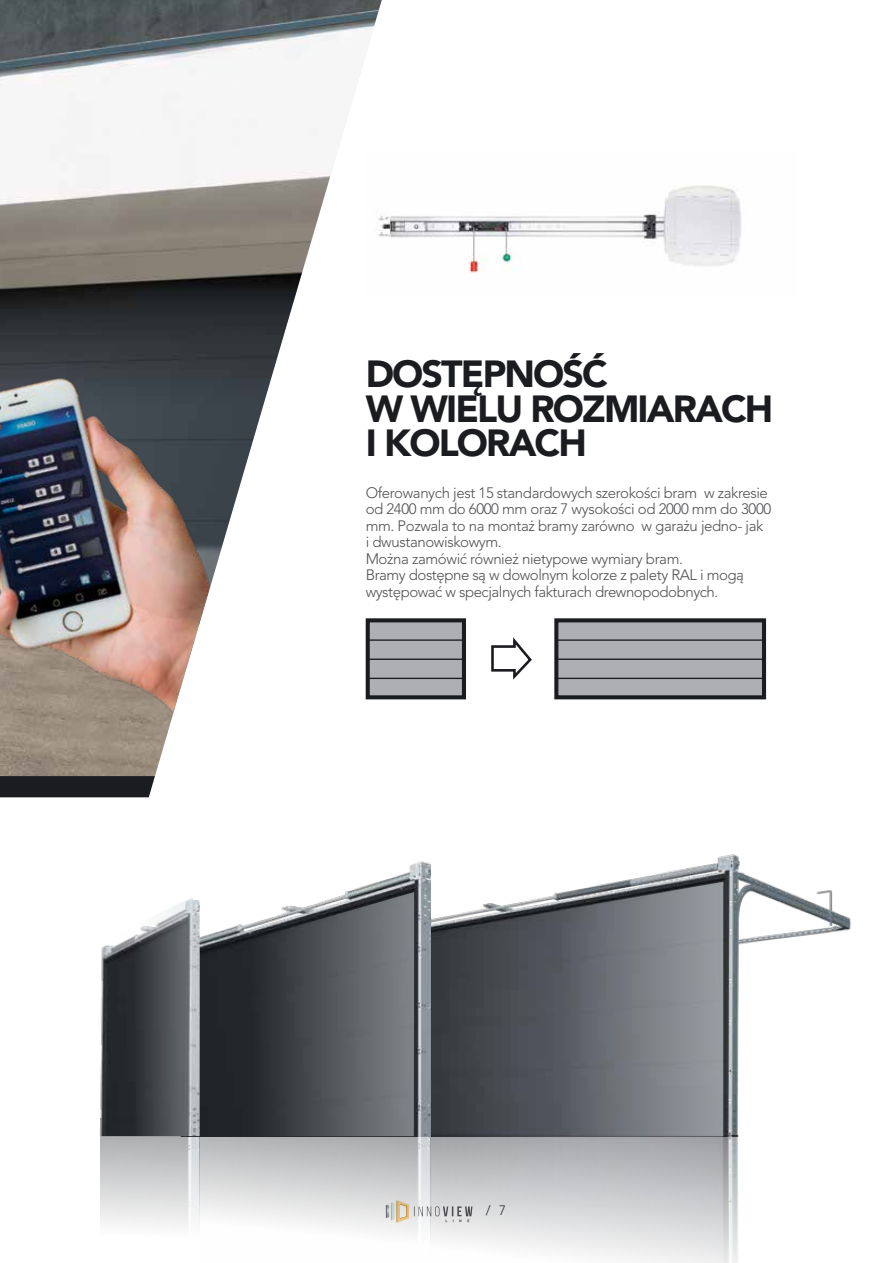
<style>
.page{position:relative;width:893px;height:1263px;background:#fff}
.page>*{position:absolute;margin:0;border:0;box-sizing:border-box;transform-origin:0 0}
.t1{font:900 37.5px/34.5px "Avenir LT Pro";letter-spacing:-.05em;color:#1b1c20}
.t2{font:300 15px/16.5px "Avenir LT Pro";letter-spacing:-.025em;color:#504f53}
.t3{font:300 13.5px "Avenir LT Pro";color:#1b1c20}
</style>
<div class="page">
<img style="left:0;top:0;width:382px;height:776px">
<svg style="left:0;top:776px;width:155px;height:21px;background:#202125"></svg>
<img style="left:0;top:251px;width:299px;height:498px">
<img style="left:100px;top:1136px;width:330px;height:99px">
<img style="left:431px;top:854px;width:420px;height:282px">
<img style="left:430px;top:1136px;width:309px;height:127px">
<img style="left:200px;top:861px;width:231px;height:275px">
<img style="left:100px;top:899px;width:100px;height:237px">
<svg style="left:244px;top:892px;width:170px;height:244px;background:#595d61"></svg>
<svg style="left:554px;top:882px;width:169px;height:254px;background:#767b81"></svg>
<svg style="left:119px;top:898px;width:74px;height:238px;background:#5f6266"></svg>
<div style="left:368px;top:620px;width:96px;height:77px;background:#aeafb2"></div>
<div style="left:366px;top:618px;width:100px;height:81px;border:4px solid #1b1c20"></div>
<svg style="left:491px;top:637px;width:41px;height:43px"></svg>
<div style="left:556px;top:620px;width:208px;height:77px;background:#aeafb2"></div>
<div style="left:554px;top:618px;width:212px;height:81px;border:4px solid #1b1c20"></div>
<hr style="left:556px;top:639px;width:208px;height:2px;background:#1b1c20">
<hr style="left:556px;top:658px;width:208px;height:2px;background:#1b1c20">
<hr style="left:556px;top:678px;width:208px;height:1px;background:#1b1c20">
<hr style="left:368px;top:639px;width:96px;height:2px;background:#1b1c20">
<hr style="left:368px;top:658px;width:96px;height:2px;background:#1b1c20">
<hr style="left:368px;top:678px;width:96px;height:1px;background:#1b1c20">
<img style="left:366px;top:152px;width:376px;height:144px">
<h1 class="t1" style="left:366px;top:357px;width:409px">DOSTĘPNOŚĆ<br>W WIELU ROZMIARACH<br>I KOLORACH</h1>
<p class="t2" style="left:366px;top:484px;width:407px">Oferowanych jest 15 standardowych szerokości bram w zakresie od 2400 mm do 6000 mm oraz 7 wysokości od 2000 mm do 3000 mm. Pozwala to na montaż bramy zarówno w garażu jedno- jak<br>i dwustanowiskowym.<br>Można zamówić również nietypowe wymiary bram.<br>Bramy dostępne są w dowolnym kolorze z palety RAL i mogą występować w specjalnych fakturach drewnopodobnych.</p>
<p class="t3" style="left:486px;top:1202px;width:22px">/ 7</p>
</div>
